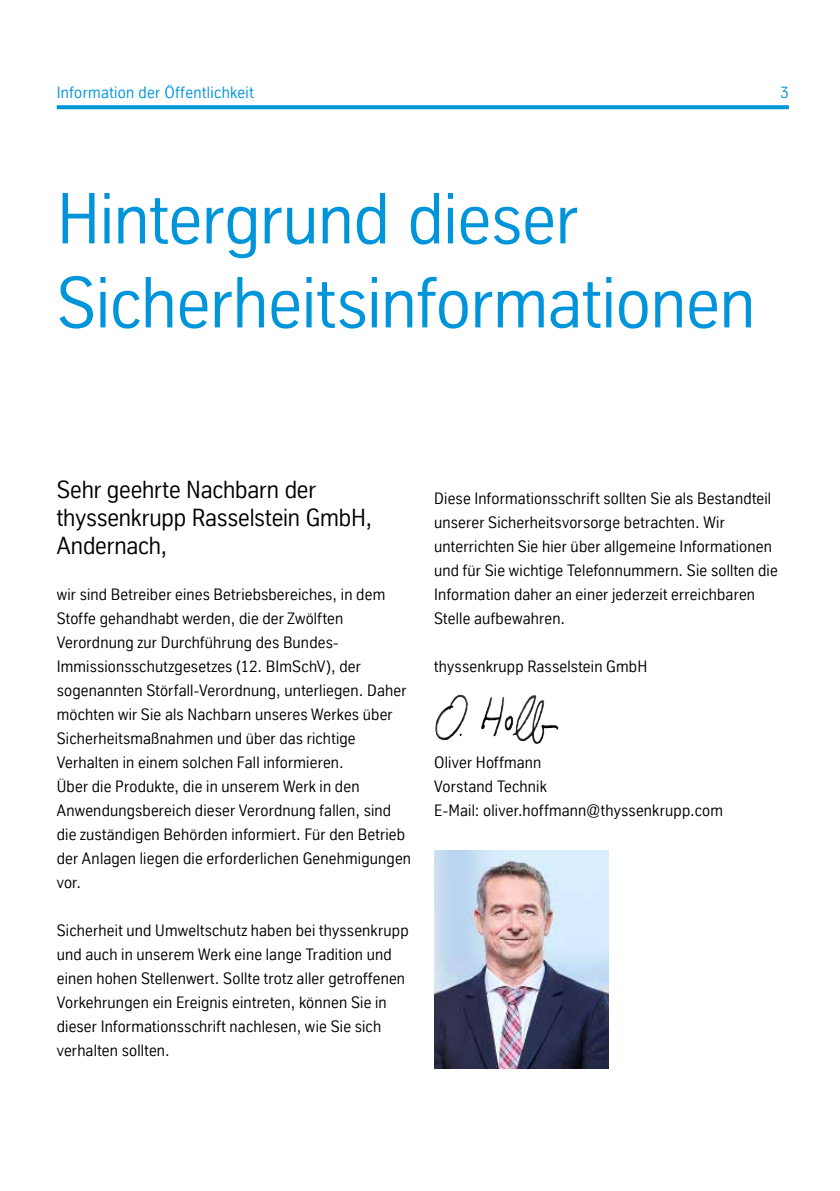
<style>
.page{position:relative;width:840px;height:1191px;background:#fff}
.page>*{position:absolute;margin:0;border:0;box-sizing:border-box;transform-origin:0 0}
.t1{font:70px/84px "TK Type";letter-spacing:-.005em;color:#0095db}
.t2{font:24px/28px "TK Type";letter-spacing:-.005em;color:#000}
.t3{font:16px/24px "TK Type";letter-spacing:.015em;color:#000}
.t4{font:16px "TK Type";letter-spacing:.025em;color:#0095db}
</style>
<div class="page">
<svg style="left:57px;top:105px;width:731px;height:4px;background:#0c9adc"></svg>
<img style="left:435px;top:695px;width:32px;height:45px">
<img style="left:434px;top:850px;width:174px;height:218px">
<p class="t4" style="left:57px;top:83px;width:198px">Information der Öffentlichkeit</p>
<p class="t4" style="left:780px;top:83px;width:10px">3</p>
<h1 class="t1" style="left:57px;top:177px;width:699px">Hintergrund dieser<br>Sicherheitsinformationen</h1>
<h2 class="t2" style="left:57px;top:475px;width:317px">Sehr geehrte Nachbarn der thyssenkrupp Rasselstein GmbH,<br>Andernach,</h2>
<p class="t3" style="left:57px;top:582px;width:356px">wir sind Betreiber eines Betriebsbereiches, in dem Stoffe gehandhabt werden, die der Zwölften Verordnung zur Durchführung des Bundes-Immissionsschutzgesetzes (12. BImSchV), der sogenannten Störfall-Verordnung, unterliegen. Daher möchten wir Sie als Nachbarn unseres Werkes über Sicherheitsmaßnahmen und über das richtige Verhalten in einem solchen Fall informieren.<br>Über die Produkte, die in unserem Werk in den Anwendungsbereich dieser Verordnung fallen, sind die zuständigen Behörden informiert. Für den Betrieb der Anlagen liegen die erforderlichen Genehmigungen vor.</p>
<p class="t3" style="left:57px;top:918px;width:353px">Sicherheit und Umweltschutz haben bei thyssenkrupp und auch in unserem Werk eine lange Tradition und einen hohen Stellenwert. Sollte trotz aller getroffenen Vorkehrungen ein Ereignis eintreten, können Sie in dieser Informationsschrift nachlesen, wie Sie sich verhalten sollten.</p>
<p class="t3" style="left:434px;top:486px;width:345px">Diese Informationsschrift sollten Sie als Bestandteil unserer Sicherheitsvorsorge betrachten. Wir unterrichten Sie hier über allgemeine Informationen und für Sie wichtige Telefonnummern. Sie sollten die Information daher an einer jederzeit erreichbaren Stelle aufbewahren.</p>
<p class="t3" style="left:434px;top:654px;width:214px">thyssenkrupp Rasselstein GmbH</p>
<p class="t3" style="left:434px;top:750px;width:290px">Oliver Hoffmann<br>Vorstand Technik<br>E-Mail: oliver.hoffmann@thyssenkrupp.com</p>
</div>
